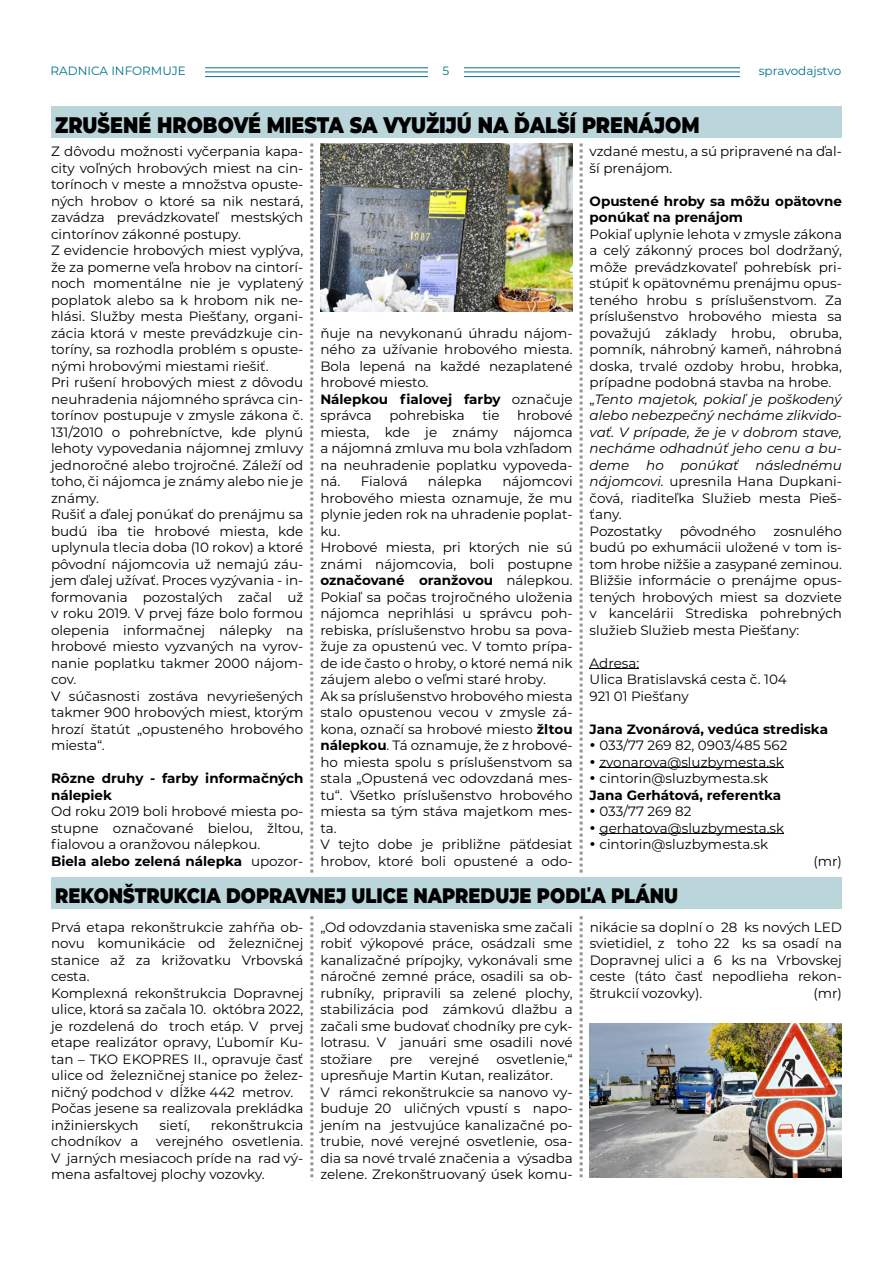
<style>
.page{position:relative;width:893px;height:1263px;background:#fff}
.page>*{position:absolute;margin:0;border:0;box-sizing:border-box;transform-origin:0 0}
.t1{font:900 22.5px "Montserrat";color:#000;scale:.85 1}
.t2{font:900 21px "Montserrat";color:#000;scale:.85 1}
.t3{font:13.5px/16.5px "Montserrat";color:#000}
.t4{font:700 13.5px/16.5px "Montserrat";color:#000}
.t5{font:12px "Montserrat";color:#00728a}
.s1{font-weight:700}
.s2{font-style:italic}
.s3{font-weight:400}
</style>
<div class="page">
<hr style="left:205px;top:67px;width:535px;height:1px;background:#00728a">
<hr style="left:205px;top:76px;width:535px;height:1px;background:#00728a">
<hr style="left:205px;top:72px;width:535px;height:1px;background:#00728a">
<div style="left:428px;top:64px;width:35px;height:17px;background:#fff"></div>
<div style="left:51px;top:106px;width:791px;height:32px;background:#bad6db"></div>
<div style="left:51px;top:877px;width:791px;height:31px;background:#bad6db"></div>
<svg style="left:310px;top:143px;width:3px;height:730px"></svg>
<svg style="left:580px;top:143px;width:3px;height:730px"></svg>
<hr style="left:590px;top:669px;width:49px;height:1px;background:#000">
<hr style="left:599px;top:768px;width:185px;height:1px;background:#000">
<hr style="left:599px;top:834px;width:185px;height:1px;background:#000">
<svg style="left:310px;top:916px;width:3px;height:262px"></svg>
<svg style="left:580px;top:916px;width:3px;height:262px"></svg>
<img style="left:320px;top:144px;width:252px;height:168px">
<img style="left:590px;top:1024px;width:252px;height:154px">
<p class="t5" style="left:51px;top:64px;width:137px">RADNICA INFORMUJE</p>
<p class="t5" style="left:442px;top:64px;width:8px">5</p>
<p class="t5" style="left:759px;top:64px;width:84px">spravodajstvo</p>
<h1 class="t1" style="left:55px;top:111px;width:760px">ZRUŠENÉ HROBOVÉ MIESTA SA VYUŽIJÚ NA ĎALŠÍ PRENÁJOM</h1>
<p class="t3" style="left:51px;top:143px;width:254px">Z dôvodu možnosti vyčerpania kapa‐ city voľných hrobových miest na cin‐ torínoch v meste a množstva opuste‐ ných hrobov o ktoré sa nik nestará, zavádza prevádzkovateľ mestských cintorínov zákonné postupy.<br>Z evidencie hrobových miest vyplýva, že za pomerne veľa hrobov na cintorí‐ noch momentálne nie je vyplatený poplatok alebo sa k hrobom nik ne&shy;hlási. Služby mesta Piešťany, organi‐ zácia ktorá v meste prevádzkuje cin‐ toríny, sa rozhodla problém s opuste‐ nými hrobovými miestami riešiť.<br>Pri rušení hrobových miest z dôvodu neuhradenia nájomného správca cin‐ torínov postupuje v zmysle zákona č.<br>131/2010 o pohrebníctve, kde plynú lehoty vypovedania nájomnej zmluvy jednoročné alebo trojročné. Záleží od toho, či nájomca je známy alebo nie je známy.<br>Rušiť a ďalej ponúkať do prenájmu sa budú iba tie hrobové miesta, kde uplynula tlecia doba (10 rokov) a ktoré pôvodní nájomcovia už nemajú záu‐ jem ďalej užívať. Proces vyzývania - in‐ formovania pozostalých začal už v roku 2019. V prvej fáze bolo formou olepenia informačnej nálepky na hrobové miesto vyzvaných na vyrov‐ nanie poplatku takmer 2000 nájom‐ cov.<br>V súčasnosti zostáva nevyriešených takmer 900 hrobových miest, ktorým hrozí štatút „opusteného hrobového miesta“.</p>
<p class="t4" style="left:51px;top:770px;width:254px">Rôzne druhy - farby informačných nálepiek</p>
<p class="t3" style="left:51px;top:803px;width:254px">Od roku 2019 boli hrobové miesta po‐ stupne označované bielou, žltou, fialovou a oranžovou nálepkou.<br><span class="s1">Biela alebo zelená nálepka</span> upozor‐</p>
<p class="t3" style="left:320px;top:324px;width:254px">ňuje na nevykonanú úhradu nájom‐ ného za užívanie hrobového miesta.<br>Bola lepená na každé nezaplatené hrobové miesto.<br><span class="s1">Nálepkou fialovej farby</span> označuje správca</p>
<p class="t3" style="left:320px;top:407px;width:254px;text-align:justify;text-indent:197px">hrobové miesta, kde je známy nájomca a nájomná zmluva mu bola vzhľadom na neuhradenie poplatku vypoveda‐ ná. Fialová</p>
<p class="t3" style="left:389px;top:407px;width:77px">pohrebiska</p>
<p class="t3" style="left:482px;top:407px;width:19px">tie</p>
<p class="t3" style="left:320px;top:473px;width:254px;text-indent:182px">nájomcovi hrobového miesta oznamuje, že mu plynie jeden rok na uhradenie poplat‐ ku.<br>Hrobové miesta, pri ktorých nie sú známi nájomcovia, boli postupne <span class="s1">označované oranžovou</span> nálepkou.<br>Pokiaľ sa počas trojročného uloženia nájomca neprihlási u správcu poh‐ rebiska, príslušenstvo hrobu sa pova‐ žuje za opustenú vec. V tomto prípa‐ de ide často o hroby, o ktoré nemá nik záujem alebo o veľmi staré hroby.<br>Ak sa príslušenstvo hrobového miesta stalo opustenou vecou v zmysle zá‐ kona, označí sa hrobové miesto <span class="s1">žltou nálepkou</span>. Tá oznamuje, že z hrobové‐ ho miesta spolu s príslušenstvom sa stala „Opustená vec odovzdaná mes‐ tu“. Všetko príslušenstvo hrobového miesta sa tým stáva majetkom mes‐ ta.<br>V tejto dobe je približne päťdesiat hrobov, ktoré boli opustené a odo‐</p>
<p class="t3" style="left:428px;top:473px;width:55px">nálepka</p>
<p class="t3" style="left:590px;top:143px;width:254px">vzdané mestu, a sú pripravené na ďal‐ ší prenájom.</p>
<p class="t4" style="left:590px;top:192px;width:254px">Opustené hroby sa môžu opätovne ponúkať na prenájom</p>
<p class="t3" style="left:590px;top:225px;width:254px">Pokiaľ uplynie lehota v zmysle zákona a celý zákonný proces bol dodržaný, môže prevádzkovateľ pohrebísk pri‐ stúpiť k opätovnému prenájmu opus‐ teného hrobu s príslušenstvom. Za príslušenstvo hrobového miesta sa považujú základy hrobu, obruba, pomník, náhrobný kameň, náhrobná doska, trvalé ozdoby hrobu, hrobka, prípadne podobná stavba na hrobe. „<span class="s2">Tento majetok, pokiaľ je poškodený alebo nebezpečný necháme zlikvido‐ vať. V prípade, že je v dobrom stave, necháme odhadnúť jeho cenu a bu‐ deme ho ponúkať následnému nájomcovi.</span> upresnila Hana Dupkani‐ čová, riaditeľka Služieb mesta Pieš‐ ťany.<br>Pozostatky</p>
<p class="t3" style="left:590px;top:522px;width:254px;text-align:justify;text-indent:184px">zosnulého budú po exhumácii uložené v tom is‐ tom hrobe nižšie a zasypané zeminou.<br>Bližšie informácie o prenájme opus‐ tených hrobových miest sa dozviete v kancelárii Strediska pohrebných služieb Služieb mesta Piešťany:</p>
<p class="t3" style="left:590px;top:654px;width:199px">Adresa:<br>Ulica Bratislavská cesta č. 104<br>921 01 Piešťany</p>
<p class="t4" style="left:590px;top:720px;width:240px">Jana Zvonárová, vedúca strediska</p>
<p class="t3" style="left:590px;top:737px;width:199px">• 033/77 269 82, 0903/485 562</p>
<p class="t3" style="left:590px;top:753px;width:196px">• zvonarova@sluzbymesta.sk</p>
<p class="t4" style="left:590px;top:770px;width:193px">• <span class="s3">cintorin@sluzbymesta.sk<br></span>Jana Gerhátová, referentka</p>
<p class="t3" style="left:590px;top:803px;width:103px">• 033/77 269 82</p>
<p class="t3" style="left:590px;top:819px;width:196px">• gerhatova@sluzbymesta.sk</p>
<p class="t3" style="left:590px;top:836px;width:180px">• cintorin@sluzbymesta.sk</p>
<p class="t3" style="left:813px;top:852px;width:30px">(mr)</p>
<p class="t3" style="left:680px;top:522px;width:78px">pôvodného</p>
<h2 class="t2" style="left:55px;top:883px;width:734px">REKONŠTRUKCIA DOPRAVNEJ ULICE NAPREDUJE PODĽA PLÁNU</h2>
<p class="t3" style="left:51px;top:918px;width:254px">Prvá etapa rekonštrukcie zahŕňa ob‐ novu komunikácie od železničnej stanice až za križovatku Vrbovská cesta.<br>Komplexná rekonštrukcia Dopravnej ulice, ktorá sa začala 10. októbra 2022, je rozdelená do troch etáp. V prvej etape realizátor opravy, Ľubomír Ku‐ tan – TKO EKOPRES II., opravuje časť ulice od železničnej stanice po želez‐ ničný podchod v dĺžke 442 metrov.<br>Počas jesene sa realizovala prekládka inžinierskych</p>
<p class="t3" style="left:160px;top:1116px;width:32px">sietí,</p>
<p class="t3" style="left:211px;top:1116px;width:94px">rekonštrukcia</p>
<p class="t3" style="left:51px;top:1133px;width:254px;text-align:justify;text-indent:105px">verejného osvetlenia.<br>V jarných mesiacoch príde na rad vý‐ mena asfaltovej plochy vozovky.</p>
<p class="t3" style="left:51px;top:1133px;width:89px">chodníkov a</p>
<p class="t3" style="left:320px;top:918px;width:254px;text-align:justify">„Od odovzdania staveniska sme začali robiť výkopové práce, osádzali sme kanalizačné prípojky, vykonávali sme náročné zemné práce, osadili sa ob‐ rubníky, pripravili sa zelené plochy, stabilizácia pod zámkovú dlažbu a začali sme budovať chodníky pre cyk‐ lotrasu. V januári sme osadili nové stožiare</p>
<p class="t3" style="left:320px;top:1050px;width:254px;text-indent:176px">osvetlenie,“ upresňuje Martin Kutan, realizátor.<br>V rámci rekonštrukcie sa nanovo vy‐ buduje 20 uličných vpustí s napo‐ jením na jestvujúce kanalizačné po‐ trubie, nové verejné osvetlenie, osa‐ dia sa nové trvalé značenia a výsadba zelene. Zrekonštruovaný úsek komu‐</p>
<p class="t3" style="left:390px;top:1050px;width:24px">pre</p>
<p class="t3" style="left:429px;top:1050px;width:51px">verejné</p>
<p class="t3" style="left:590px;top:918px;width:254px;text-align:justify">nikácie sa doplní o 28 ks nových LED svietidiel, z toho 22 ks sa osadí na Dopravnej ulici a 6 ks na Vrbovskej ceste (táto časť nepodlieha rekon‐ štrukcií vozovky).</p>
<p class="t3" style="left:813px;top:984px;width:30px">(mr)</p>
</div>
